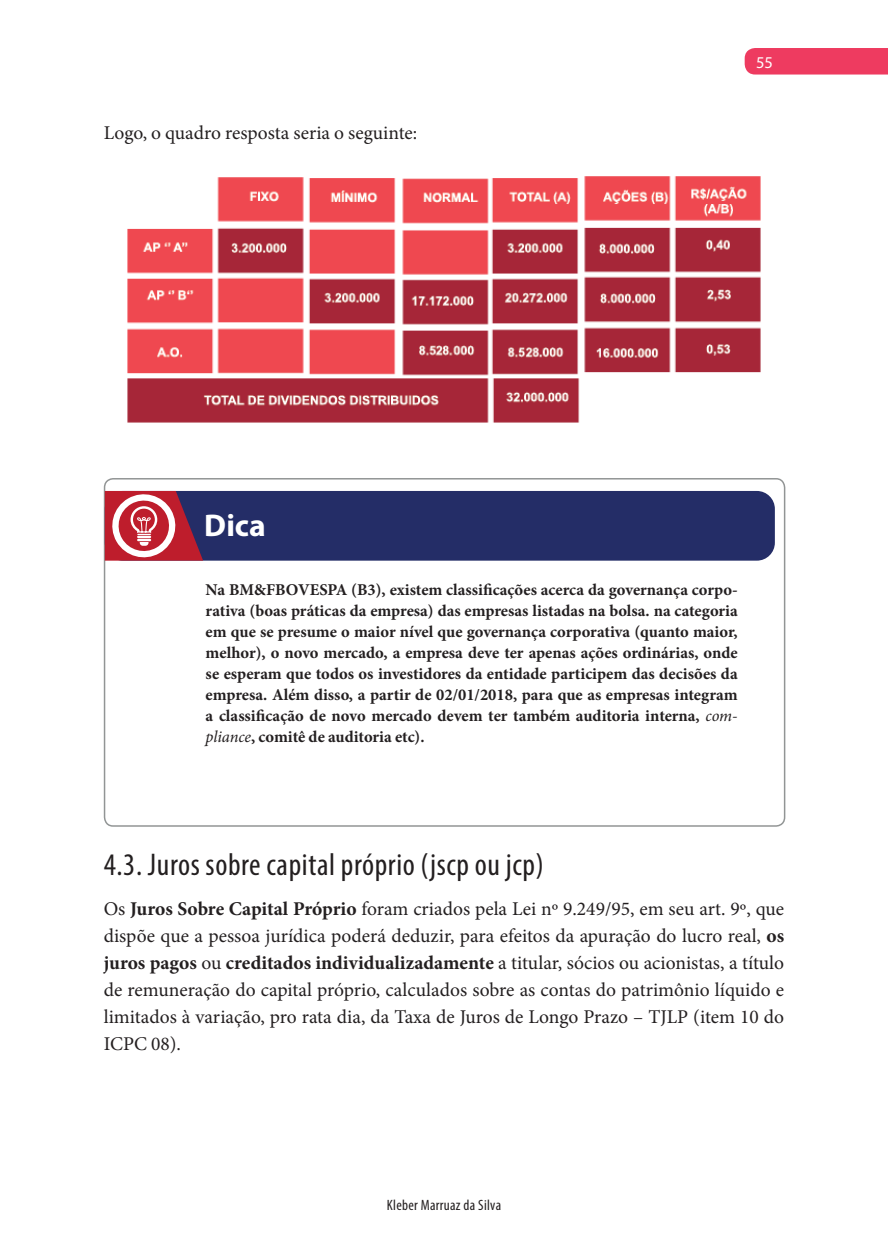
<style>
.page{position:relative;width:888px;height:1258px;background:#fff}
.page>*{position:absolute;margin:0;border:0;box-sizing:border-box;transform-origin:0 0}
.t1{font:condensed 31.5px "Myriad Pro";letter-spacing:.02em;color:#231f20}
.t2{font:700 31.5px "Myriad Pro";color:#fff}
.t3{font:19.5px/27px "Minion Pro";color:#231f20;text-align:justify}
.t4{font:700 16.5px/21px "Minion Pro";letter-spacing:-.005em;color:#231f20;text-align:justify}
.t5{font:16.5px "Myriad Pro";color:#fff}
.t6{font:condensed 15px "Myriad Pro";letter-spacing:.02em;color:#231f20}
.s1{font-weight:400;font-style:italic}
.s2{font-weight:700}
</style>
<div class="page">
<div style="left:104px;top:478px;width:681px;height:349px;border:2px solid #929595;border-radius:9px"></div>
<div style="left:745px;top:48px;width:143px;height:27px;background:#ee3b60"></div>
<img style="left:128px;top:176px;width:632px;height:247px">
<div style="left:105px;top:491px;width:670px;height:70px;background:#242d67;border-radius:18px"></div>
<svg style="left:105px;top:490px;width:98px;height:72px;background:#b85465"></svg>
<p class="t3" style="left:104px;top:120px;width:315px">Logo, o quadro resposta seria o seguinte:</p>
<p class="t5" style="left:756px;top:52px;width:18px">55</p>
<h1 class="t2" style="left:204px;top:505px;width:63px">Dica</h1>
<p class="t4" style="left:206px;top:579px;width:534px">Na BM&amp;FBOVESPA (B3), existem classificações acerca da governança corpo&shy;rativa (boas práticas da empresa) das empresas listadas na bolsa. na categoria em que se presume o maior nível que governança corporativa (quanto maior, melhor), o novo mercado, a empresa deve ter apenas ações ordinárias, onde se esperam que todos os investidores da entidade participem das decisões da empresa. Além disso, a partir de 02/01/2018, para que as empresas integram a classificação de novo mercado devem ter também auditoria interna, <span class="s1">com&shy;pliance</span>, comitê de auditoria etc).</p>
<h1 class="t1" style="left:104px;top:846px;width:441px">4.3. Juros sobre capital próprio (jscp ou jcp)</h1>
<p class="t3" style="left:104px;top:895px;width:682px">Os <span class="s2">Juros Sobre Capital Próprio</span> foram criados pela Lei nº 9.249/95, em seu art. 9º, que dispõe que a pessoa jurídica poderá deduzir, para efeitos da apuração do lucro real, <span class="s2">os juros pagos</span> ou <span class="s2">creditados individualizadamente</span> a titular, sócios ou acionistas, a título de remuneração do capital próprio, calculados sobre as contas do patrimônio líquido e limitados à variação, pro rata dia, da Taxa de Juros de Longo Prazo – TJLP (item 10 do ICPC 08).</p>
<p class="t6" style="left:387px;top:1196px;width:116px">Kleber Marruaz da Silva</p>
</div>
